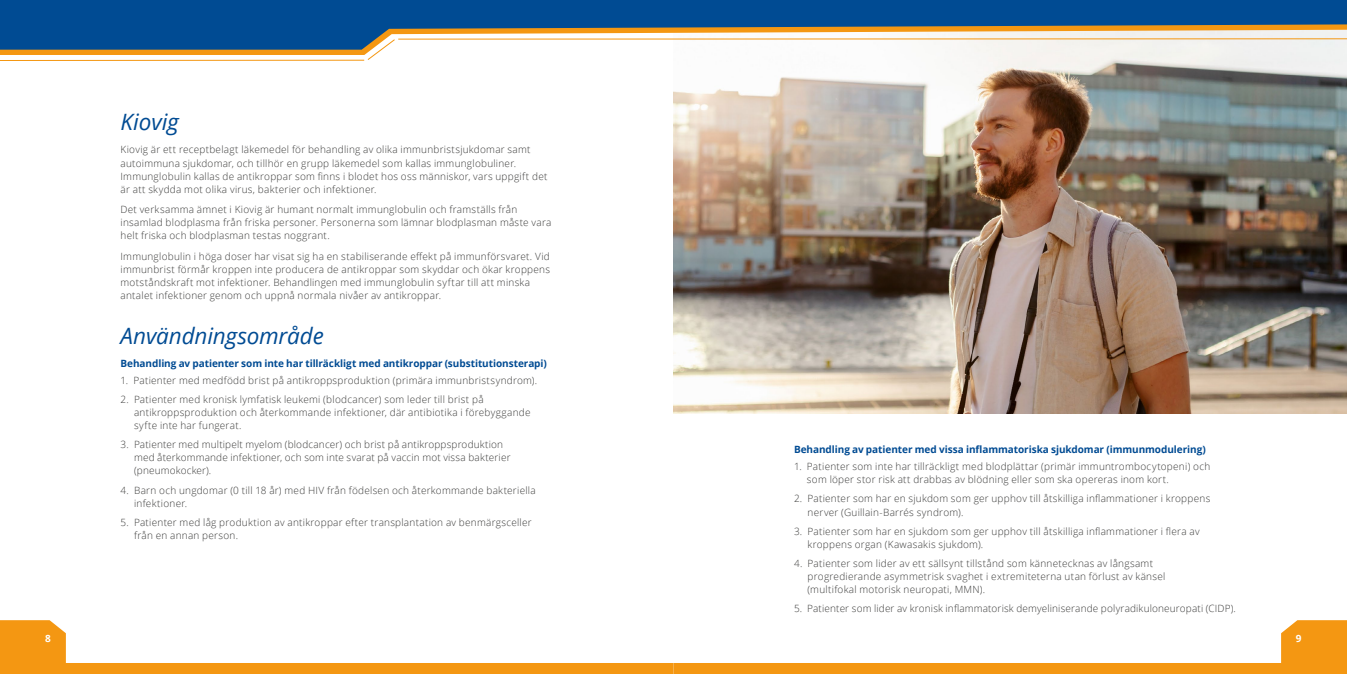
<style>
.page{position:relative;width:1347px;height:674px;background:#fff}
.page>*{position:absolute;margin:0;border:0;box-sizing:border-box;transform-origin:0 0}
.t1{font:italic 22.5px "Open Sans";letter-spacing:-.005em;color:#004b93}
.t2{font:300 10px/13.1px "Open Sans";letter-spacing:.025em;color:#3c3c3b}
.t3{font:700 10px "Open Sans";letter-spacing:-.005em;color:#004b93}
.t4{font:700 10px "Open Sans";color:#fff}
</style>
<div class="page">
<hr style="left:0;top:60px;width:364px;height:1px;background:#f49712">
<svg style="left:367px;top:55px;width:8px;height:5px"></svg>
<svg style="left:0;top:620px;width:673px;height:53px"></svg>
<svg style="left:673px;top:620px;width:673px;height:53px"></svg>
<img style="left:673px;top:55px;width:673px;height:358px">
<svg style="left:0;top:50px;width:1346px;height:5px"></svg>
<svg style="left:0;top:0;width:1346px;height:50px;fill:#004b93"></svg>
<hr style="left:398px;top:38px;width:948px;height:1px;background:#f49712">
<h1 class="t1" style="left:120px;top:106px;width:60px">Kiovig</h1>
<p class="t2" style="left:120px;top:143px;width:428px">Kiovig är ett receptbelagt läkemedel för behandling av olika immunbristsjukdomar samt autoimmuna sjukdomar, och tillhör en grupp läkemedel som kallas immunglobuliner.<br>Immunglobulin kallas de antikroppar som finns i blodet hos oss människor, vars uppgift det är att skydda mot olika virus, bakterier och infektioner.</p>
<p class="t2" style="left:120px;top:202px;width:432px">Det verksamma ämnet i Kiovig är humant normalt immunglobulin och framställs från insamlad blodplasma från friska personer. Personerna som lämnar blodplasman måste vara helt friska och blodplasman testas noggrant.</p>
<p class="t2" style="left:120px;top:249px;width:431px">Immunglobulin i höga doser har visat sig ha en stabiliserande effekt på immunförsvaret. Vid immunbrist förmår kroppen inte producera de antikroppar som skyddar och ökar kroppens motståndskraft mot infektioner. Behandlingen med immunglobulin syftar till att minska antalet infektioner genom och uppnå normala nivåer av antikroppar.</p>
<h1 class="t1" style="left:120px;top:320px;width:205px">Användningsområde</h1>
<p class="t3" style="left:120px;top:356px;width:428px">Behandling av patienter som inte har tillräckligt med antikroppar (substitutionsterapi)</p>
<p class="t2" style="left:120px;top:373px;width:418px">1. Patienter med medfödd brist på antikroppsproduktion (primära immunbristsyndrom).</p>
<p class="t2" style="left:134px;top:392px;width:398px;text-indent:-13px">2. Patienter med kronisk lymfatisk leukemi (blodcancer) som leder till brist på antikroppsproduktion och återkommande infektioner, där antibiotika i förebyggande syfte inte har fungerat.</p>
<p class="t2" style="left:134px;top:437px;width:378px;text-indent:-14px">3. Patienter med multipelt myelom (blodcancer) och brist på antikroppsproduktion med återkommande infektioner, och som inte svarat på vaccin mot vissa bakterier (pneumokocker).</p>
<p class="t2" style="left:134px;top:483px;width:403px;text-indent:-14px">4. Barn och ungdomar (0 till 18 år) med HIV från födelsen och återkommande bakteriella infektioner.</p>
<p class="t2" style="left:134px;top:515px;width:399px;text-indent:-14px">5. Patienter med låg produktion av antikroppar efter transplantation av benmärgsceller från en annan person.</p>
<p class="t3" style="left:794px;top:442px;width:413px">Behandling av patienter med vissa inflammatoriska sjukdomar (immunmodulering)</p>
<p class="t2" style="left:807px;top:459px;width:405px;text-indent:-13px">1. Patienter som inte har tillräckligt med blodplättar (primär immuntrombocytopeni) och som löper stor risk att drabbas av blödning eller som ska opereras inom kort.</p>
<p class="t2" style="left:807px;top:491px;width:404px;text-indent:-13px">2. Patienter som har en sjukdom som ger upphov till åtskilliga inflammationer i kroppens nerver (Guillain-Barrés syndrom).</p>
<p class="t2" style="left:807px;top:524px;width:393px;text-indent:-14px">3. Patienter som har en sjukdom som ger upphov till åtskilliga inflammationer i flera av kroppens organ (Kawasakis sjukdom).</p>
<p class="t2" style="left:807px;top:556px;width:359px;text-indent:-14px">4. Patienter som lider av ett sällsynt tillstånd som kännetecknas av långsamt progredierande asymmetrisk svaghet i extremiteterna utan förlust av känsel (multifokal motorisk neuropati, MMN).</p>
<p class="t2" style="left:794px;top:601px;width:443px">5. Patienter som lider av kronisk inflammatorisk demyeliniserande polyradikuloneuropati (CIDP).</p>
<p class="t4" style="left:45px;top:630px;width:7px">8</p>
<p class="t4" style="left:1295px;top:630px;width:7px">9</p>
</div>
